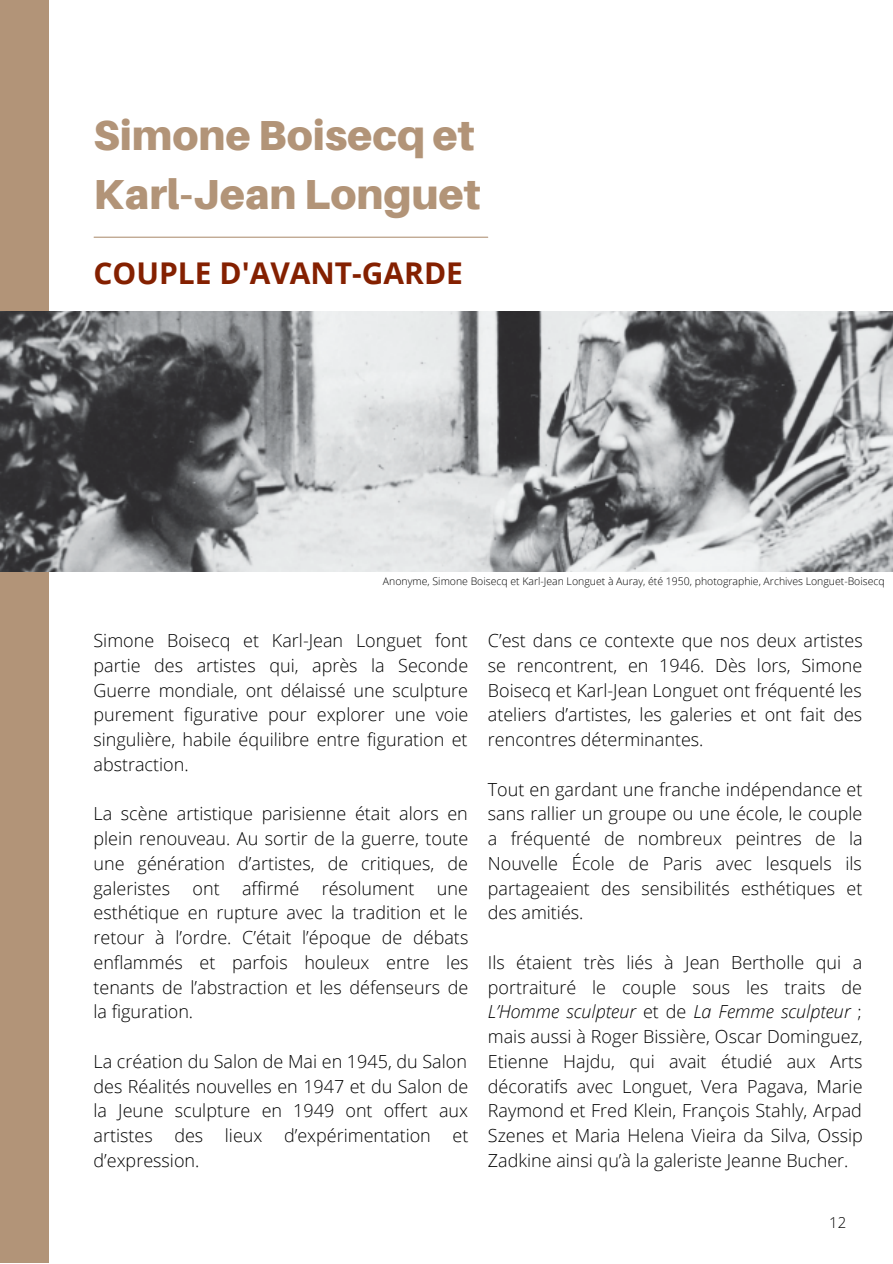
<style>
.page{position:relative;width:893px;height:1264px;background:#fff}
.page>*{position:absolute;margin:0;border:0;box-sizing:border-box;transform-origin:0 0}
.t1{font:900 42px/58.5px "Aileron";color:#b29478}
.t2{font:700 30px "Open Sans";color:#842000}
.t3{font:300 18px/24.8px "Open Sans";color:#000;text-align:justify}
.t4{font:300 15px "Open Sans";color:#000}
.t5{font:300 10.5px "Open Sans";color:#000}
.s1{font-style:italic}
</style>
<div class="page">
<hr style="left:94px;top:237px;width:393px;height:1px;background:#b29478">
<div style="left:0;top:0;width:49px;height:1262px;background:#b29478"></div>
<img style="left:0;top:311px;width:892px;height:260px">
<h1 class="t1" style="left:93px;top:105px;width:388px">Simone Boisecq et<br>Karl-Jean Longuet</h1>
<h2 class="t2" style="left:93px;top:252px;width:371px">COUPLE D'AVANT-GARDE</h2>
<p class="t5" style="left:383px;top:573px;width:503px">Anonyme, Simone Boisecq et Karl-Jean Longuet à Auray, été 1950, photographie, Archives Longuet-Boisecq</p>
<p class="t3" style="left:93px;top:628px;width:376px">Simone Boisecq et Karl-Jean Longuet font partie des artistes qui, après la Seconde Guerre mondiale, ont délaissé une sculpture purement figurative pour explorer une voie singulière, habile équilibre entre figuration et abstraction.</p>
<p class="t3" style="left:93px;top:801px;width:376px">La scène artistique parisienne était alors en plein renouveau. Au sortir de la guerre, toute une génération d’artistes, de critiques, de galeristes</p>
<p class="t3" style="left:192px;top:875px;width:223px">ont affirmé résolument</p>
<p class="t3" style="left:93px;top:875px;width:376px;text-indent:343px">une esthétique en rupture avec la tradition et le retour à l’ordre. C’était l’époque de débats enflammés et parfois houleux entre les tenants de l’abstraction et les défenseurs de la figuration.</p>
<p class="t3" style="left:93px;top:1048px;width:376px">La création du Salon de Mai en 1945, du Salon des Réalités nouvelles en 1947 et du Salon de la Jeune sculpture en 1949 ont offert aux artistes des lieux d’expérimentation et d’expression.</p>
<p class="t3" style="left:488px;top:628px;width:376px">C’est dans ce contexte que nos deux artistes se rencontrent, en 1946. Dès lors, Simone Boisecq et Karl-Jean Longuet ont fréquenté les ateliers d’artistes, les galeries et ont fait des rencontres déterminantes.</p>
<p class="t3" style="left:488px;top:776px;width:376px">Tout en gardant une franche indépendance et sans rallier un groupe ou une école, le couple a fréquenté de nombreux peintres de la Nouvelle École de Paris avec lesquels ils partageaient des sensibilités esthétiques et des amitiés.</p>
<p class="t3" style="left:488px;top:949px;width:376px">Ils étaient très liés à Jean Bertholle qui a portraituré le couple sous les traits de <span class="s1">L’Homme sculpteur</span> et de <span class="s1">La Femme sculpteur</span> ; mais aussi à Roger Bissière, Oscar Dominguez, Etienne Hajdu, qui avait étudié aux Arts décoratifs avec Longuet, Vera Pagava, Marie Raymond et Fred Klein, François Stahly, Arpad Szenes et Maria Helena Vieira da Silva, Ossip Zadkine ainsi qu’à la galeriste Jeanne Bucher.</p>
<p class="t4" style="left:829px;top:1211px;width:19px">12</p>
</div>
